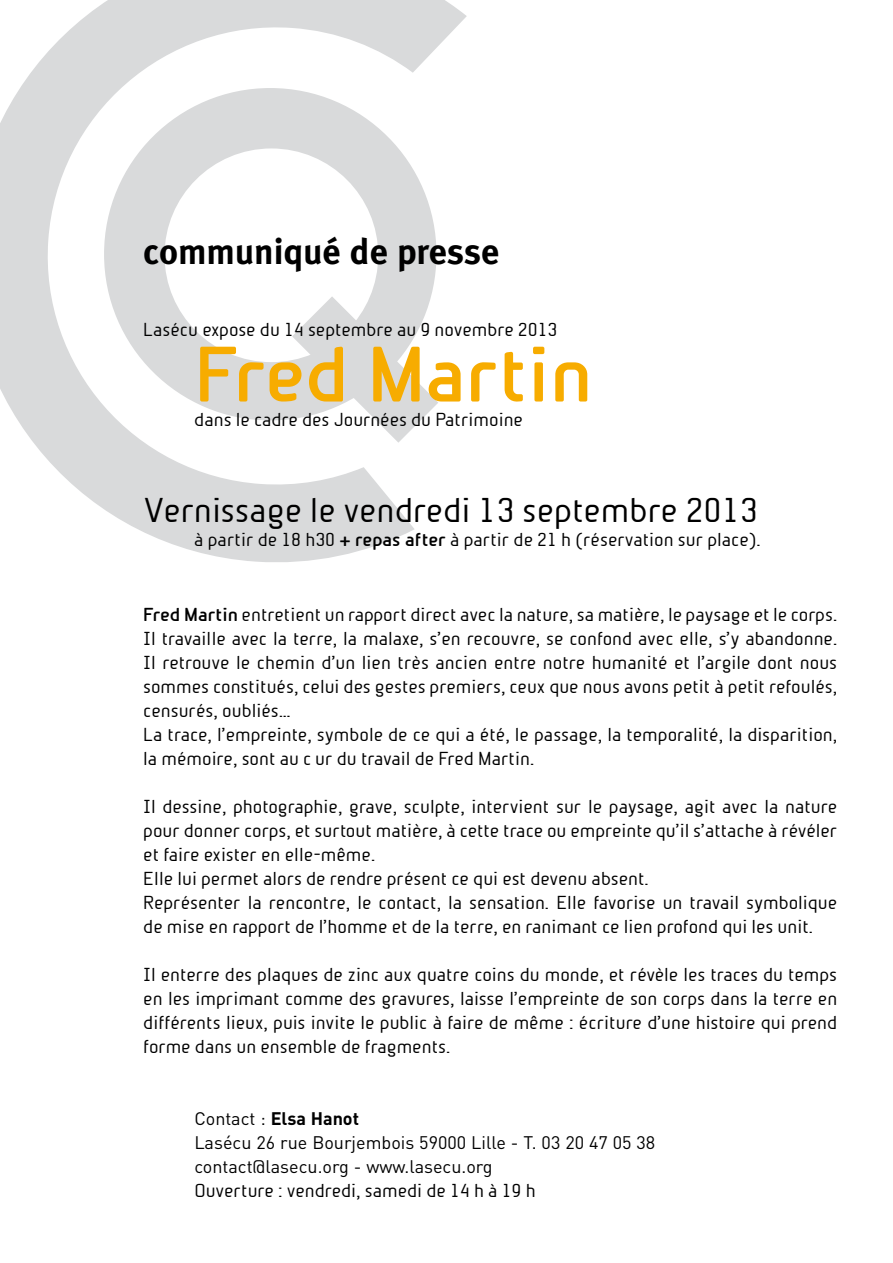
<style>
.page{position:relative;width:893px;height:1263px;background:#fff}
.page>*{position:absolute;margin:0;border:0;box-sizing:border-box;transform-origin:0 0}
.t1{font:700 75px "Beta Sans";color:#f7ac00}
.t2{font:700 36px "Meta Plus";color:#000}
.t3{font:33px "Beta Sans";color:#000}
.t4{font:18px/24px "Beta Sans";color:#000}
.t5{font:18px/24px "DIN";color:#000}
.s1{font-weight:700}
</style>
<div class="page">
<svg style="left:0;top:0;width:467px;height:562px"></svg>
<h2 class="t2" style="left:143px;top:230px;width:358px">communiqué de presse</h2>
<p class="t4" style="left:143px;top:317px;width:416px">Lasécu expose du 14 septembre au 9 novembre 2013</p>
<h1 class="t1" style="left:194px;top:331px;width:400px">Fred Martin</h1>
<p class="t4" style="left:194px;top:407px;width:330px">dans le cadre des Journées du Patrimoine</p>
<h3 class="t3" style="left:143px;top:490px;width:616px">Vernissage le vendredi 13 septembre 2013</h3>
<p class="t4" style="left:194px;top:527px;width:568px">à partir de 18 h30 <span class="s1">+ repas after</span> à partir de 21 h (réservation sur place).</p>
<p class="t4" style="left:143px;top:602px;width:696px"><span class="s1">Fred Martin</span> entretient un rapport direct avec la nature, sa matière, le paysage et le corps.<br>Il travaille avec la terre, la malaxe, s’en recouvre, se confond avec elle, s’y abandonne.<br>Il retrouve le chemin d’un lien très ancien entre notre humanité et l’argile dont nous sommes constitués, celui des gestes premiers, ceux que nous avons petit à petit refoulés, censurés, oubliés…<br>La trace, l’empreinte, symbole de ce qui a été, le passage, la temporalité, la disparition, la mémoire, sont au cœur du travail de Fred Martin.</p>
<p class="t4" style="left:143px;top:794px;width:696px">Il dessine, photographie, grave, sculpte, intervient sur le paysage, agit avec la nature pour donner corps, et surtout matière, à cette trace ou empreinte qu’il s’attache à révéler et faire exister en elle-même.<br>Elle lui permet alors de rendre présent ce qui est devenu absent.<br>Représenter la rencontre, le contact, la sensation. Elle favorise un travail symbolique de mise en rapport de l’homme et de la terre, en ranimant ce lien profond qui les unit.</p>
<p class="t4" style="left:143px;top:962px;width:695px;text-align:justify">Il enterre des plaques de zinc aux quatre coins du monde, et révèle les traces du temps en les imprimant comme des gravures, laisse l’empreinte de son corps dans la terre en différents lieux, puis invite le public à faire de même : écriture d’une histoire qui prend forme dans un ensemble de fragments.</p>
<p class="t5" style="left:194px;top:1106px;width:462px">Contact : <span class="s1">Elsa Hanot<br></span>Lasécu 26 rue Bourjembois 59000 Lille - T. 03 20 47 05 38 contact@lasecu.org - www.lasecu.org</p>
<p class="t4" style="left:194px;top:1178px;width:343px">Ouverture : vendredi, samedi de 14 h à 19 h</p>
</div>
